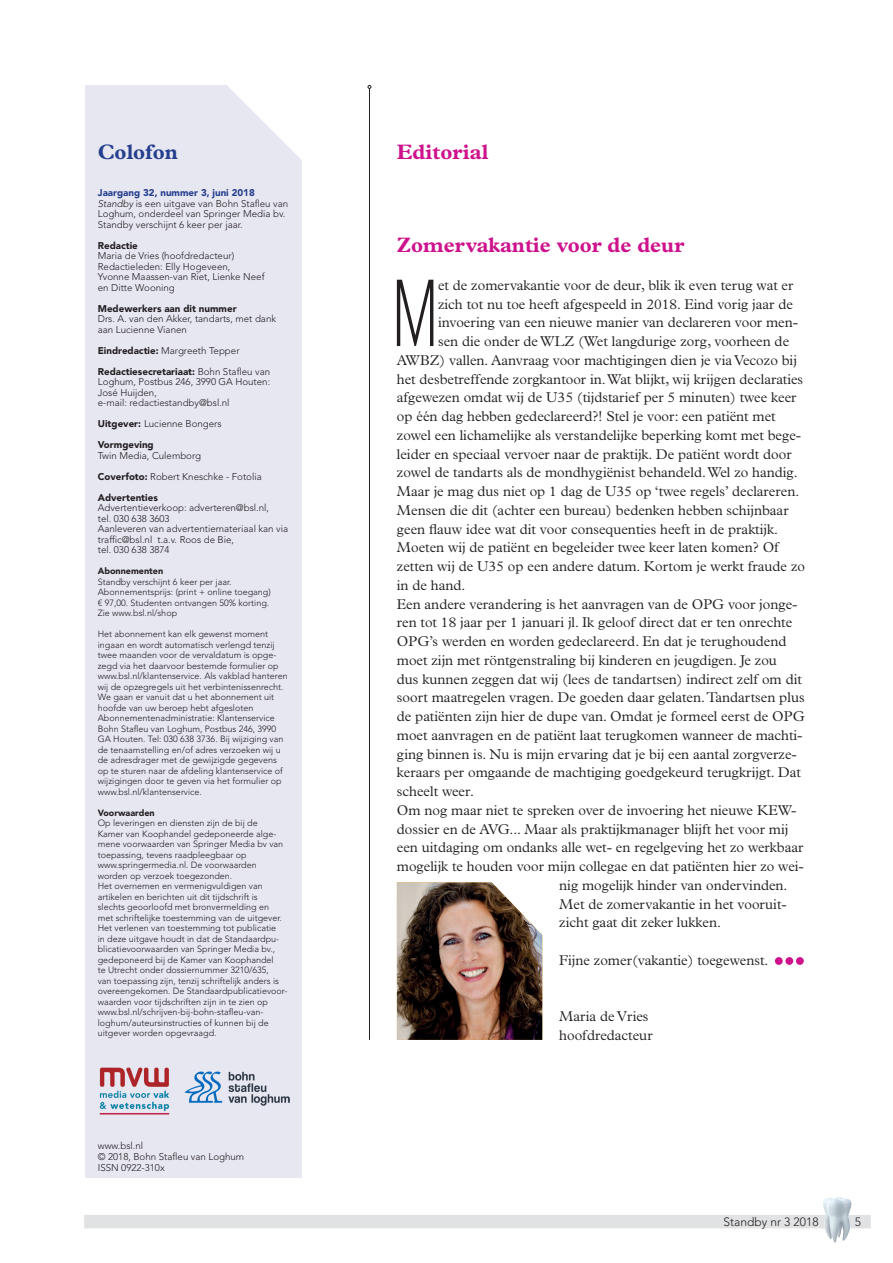
<style>
.page{position:relative;width:893px;height:1263px;background:#fff}
.page>*{position:absolute;margin:0;border:0;box-sizing:border-box;transform-origin:0 0}
.t1{font:300 93.75px "Avenir LT Std";color:#231f20;scale:.55 1}
.t2{font:700 21px "Plantin Std";color:#ce118c}
.t3{font:700 21px "Plantin Std";color:#253f8e}
.t4{font:300 14.25px/18.8px "Plantin Std";color:#231f20}
.t5{font:300 12px "Avenir LT Std";color:#231f20}
.t6{font:300 9.75px/10.5px "Avenir LT Std";color:#231f20}
.t7{font:900 9.75px/21px "Avenir LT Std";color:#231f20}
.t8{font:300 9px/10.5px "Avenir LT Std";color:#231f20}
.s1{font-weight:900;color:#253f8e}
.s2{font-style:italic}
.s3{font-weight:900}
.s4{font-weight:300}
</style>
<div class="page">
<div style="left:84px;top:1215px;width:787px;height:13px;background:#e1e2e4"></div>
<img style="left:819px;top:1197px;width:38px;height:46px">
<hr style="left:369px;top:88px;width:1px;height:952px;background:#231f20">
<div style="left:85px;top:85px;width:217px;height:1093px;background:#e7e7f2"></div>
<img style="left:98px;top:1063px;width:74px;height:53px">
<img style="left:397px;top:882px;width:145px;height:158px">
<img style="left:184px;top:1071px;width:106px;height:34px">
<svg style="left:775px;top:957px;width:29px;height:8px"></svg>
<p class="t3" style="left:98px;top:139px;width:82px">Colofon</p>
<p class="t6" style="left:98px;top:187px;width:192px"><span class="s1">Jaargang 32, nummer 3, juni 2018<br></span><span class="s2">Standby</span> is een uitgave van Bohn Stafleu van Loghum, onderdeel van Springer Media bv.<br>Standby verschijnt 6 keer per jaar.</p>
<p class="t6" style="left:98px;top:240px;width:168px"><span class="s3">Redactie<br></span>Maria de Vries (hoofdredacteur)<br>Redactieleden: Elly Hogeveen,<br>Yvonne Maassen-van Riet, Lienke Neef en Ditte Wooning</p>
<p class="t6" style="left:98px;top:303px;width:180px"><span class="s3">Medewerkers aan dit nummer<br></span>Drs. A. van den Akker, tandarts, met dank aan Lucienne Vianen</p>
<p class="t7" style="left:98px;top:340px;width:174px">Eindredactie: <span class="s4">Margreeth Tepper<br></span>Redactiesecretariaat: <span class="s4">Bohn Stafleu van</span></p>
<p class="t6" style="left:98px;top:376px;width:174px">Loghum, Postbus 246, 3990 GA Houten:<br>José Huijden,<br>e-mail: redactiestandby@bsl.nl</p>
<p class="t7" style="left:98px;top:413px;width:125px">Uitgever: <span class="s4">Lucienne Bongers<br></span>Vormgeving</p>
<p class="t6" style="left:98px;top:445px;width:165px;line-height:21px">Twin Media, Culemborg<br><span class="s3">Coverfoto:</span> Robert Kneschke - Fotolia<br><span class="s3">Advertenties</span></p>
<p class="t6" style="left:98px;top:502px;width:192px">Advertentieverkoop: adverteren@bsl.nl,<br>tel. 030 638 3603<br>Aanleveren van advertentiemateriaal kan via traffic@bsl.nl t.a.v. Roos de Bie,<br>tel. 030 638 3874</p>
<p class="t8" style="left:98px;top:566px;width:174px"><span class="s3">Abonnementen<br></span>Standby verschijnt 6 keer per jaar.<br>Abonnementsprijs: (print + online toegang) € 97,00. Studenten ontvangen 50% korting.<br>Zie www.bsl.nl/shop</p>
<p class="t8" style="left:98px;top:629px;width:191px">Het abonnement kan elk gewenst moment ingaan en wordt automatisch verlengd tenzij twee maanden voor de vervaldatum is opge&shy;zegd via het daarvoor bestemde formulier op www.bsl.nl/klantenservice. Als vakblad hanteren wij de opzegregels uit het verbintenissenrecht.<br>We gaan er vanuit dat u het abonnement uit hoofde van uw beroep hebt afgesloten Abonnementenadministratie: Klantenservice Bohn Stafleu van Loghum, Postbus 246, 3990<br>GA Houten. Tel: 030 638 3736. Bij wijziging van de tenaamstelling en/of adres verzoeken wij u de adresdrager met de gewijzigde gegevens op te sturen naar de afdeling klantenservice of wijzigingen door te geven via het formulier op www.bsl.nl/klantenservice.</p>
<p class="t8" style="left:98px;top:807px;width:191px"><span class="s3">Voorwaarden<br></span>Op leveringen en diensten zijn de bij de<br>Kamer van Koophandel gedeponeerde alge&shy;mene voorwaarden van Springer Media bv van toepassing, tevens raadpleegbaar op www.springermedia.nl. De voorwaarden worden op verzoek toegezonden.<br>Het overnemen en vermenigvuldigen van artikelen en berichten uit dit tijdschrift is<br>slechts geoorloofd met bronvermelding en<br>met schriftelijke toestemming van de uitgever.<br>Het verlenen van toestemming tot publicatie<br>in deze uitgave houdt in dat de Standaardpu&shy;blicatievoorwaarden van Springer Media bv., gedeponeerd bij de Kamer van Koophandel<br>te Utrecht onder dossiernummer 3210/635,<br>van toepassing zijn, tenzij schriftelijk anders is overeengekomen. De Standaardpublicatievoor&shy;waarden voor tijdschriften zijn in te zien op www.bsl.nl/schrijven-bij-bohn-stafleu-van&shy;loghum/auteursinstructies of kunnen bij de uitgever worden opgevraagd.</p>
<p class="t6" style="left:98px;top:1140px;width:148px;line-height:11.2px">www.bsl.nl<br>© 2018, Bohn Stafleu van Loghum<br>ISSN 0922-310x</p>
<p class="t2" style="left:397px;top:139px;width:93px">Editorial</p>
<p class="t2" style="left:397px;top:233px;width:289px">Zomervakantie voor de deur</p>
<p class="t1" style="left:392px;top:259px;width:85px">M</p>
<p class="t4" style="left:438px;top:276px;width:357px">et de zomervakantie voor de deur, blik ik even terug wat er</p>
<p class="t4" style="left:438px;top:294px;width:356px">zich tot nu toe heeft afgespeeld in 2018. Eind vorig jaar de</p>
<p class="t4" style="left:438px;top:313px;width:362px">invoering van een nieuwe manier van declareren voor men-</p>
<p class="t4" style="left:438px;top:332px;width:353px">sen die onder de WLZ (Wet langdurige zorg, voorheen de</p>
<p class="t4" style="left:397px;top:351px;width:401px">AWBZ) vallen. Aanvraag voor machtigingen dien je via Vecozo bij</p>
<p class="t4" style="left:397px;top:369px;width:408px">het desbetreffende zorgkantoor in. Wat blijkt, wij krijgen declaraties</p>
<p class="t4" style="left:397px;top:388px;width:401px">afgewezen omdat wij de U35 (tijdstarief per 5 minuten) twee keer</p>
<p class="t4" style="left:397px;top:407px;width:380px">op één dag hebben gedeclareerd?! Stel je voor: een patiënt met</p>
<p class="t4" style="left:397px;top:426px;width:406px">zowel een lichamelijke als verstandelijke beperking komt met bege-</p>
<p class="t4" style="left:397px;top:444px;width:396px">leider en speciaal vervoer naar de praktijk. De patiënt wordt door</p>
<p class="t4" style="left:397px;top:463px;width:402px">zowel de tandarts als de mondhygiënist behandeld. Wel zo handig.</p>
<p class="t4" style="left:397px;top:482px;width:404px">Maar je mag dus niet op 1 dag de U35 op ‘twee regels’ declareren.</p>
<p class="t4" style="left:397px;top:501px;width:393px">Mensen die dit (achter een bureau) bedenken hebben schijnbaar</p>
<p class="t4" style="left:397px;top:519px;width:382px">geen flauw idee wat dit voor consequenties heeft in de praktijk.</p>
<p class="t4" style="left:397px;top:538px;width:384px">Moeten wij de patiënt en begeleider twee keer laten komen? Of</p>
<p class="t4" style="left:397px;top:557px;width:410px">zetten wij de U35 op een andere datum. Kortom je werkt fraude zo</p>
<p class="t4" style="left:397px;top:576px;width:70px">in de hand.</p>
<p class="t4" style="left:397px;top:594px;width:402px">Een andere verandering is het aanvragen van de OPG voor jonge-</p>
<p class="t4" style="left:397px;top:613px;width:397px">ren tot 18 jaar per 1 januari jl. Ik geloof direct dat er ten onrechte</p>
<p class="t4" style="left:397px;top:632px;width:391px">OPG’s werden en worden gedeclareerd. En dat je terughoudend</p>
<p class="t4" style="left:397px;top:651px;width:382px">moet zijn met röntgenstraling bij kinderen en jeugdigen. Je zou</p>
<p class="t4" style="left:397px;top:669px;width:406px">dus kunnen zeggen dat wij (lees de tandartsen) indirect zelf om dit</p>
<p class="t4" style="left:397px;top:688px;width:409px">soort maatregelen vragen. De goeden daar gelaten. Tandartsen plus</p>
<p class="t4" style="left:397px;top:707px;width:409px">de patiënten zijn hier de dupe van. Omdat je formeel eerst de OPG</p>
<p class="t4" style="left:397px;top:726px;width:407px">moet aanvragen en de patiënt laat terugkomen wanneer de machti-</p>
<p class="t4" style="left:397px;top:745px;width:401px">ging binnen is. Nu is mijn ervaring dat je bij een aantal zorgverze-</p>
<p class="t4" style="left:397px;top:763px;width:406px">keraars per omgaande de machtiging goedgekeurd terugkrijgt. Dat</p>
<p class="t4" style="left:397px;top:782px;width:79px">scheelt weer.</p>
<p class="t4" style="left:397px;top:801px;width:401px">Om nog maar niet te spreken over de invoering het nieuwe KEW-</p>
<p class="t4" style="left:397px;top:820px;width:393px">dossier en de AVG... Maar als praktijkmanager blijft het voor mij</p>
<p class="t4" style="left:397px;top:838px;width:408px">een uitdaging om ondanks alle wet- en regelgeving het zo werkbaar</p>
<p class="t4" style="left:397px;top:857px;width:409px">mogelijk te houden voor mijn collegae en dat patiënten hier zo wei-</p>
<p class="t4" style="left:559px;top:876px;width:230px">nig mogelijk hinder van ondervinden.</p>
<p class="t4" style="left:559px;top:895px;width:229px">Met de zomervakantie in het vooruit-</p>
<p class="t4" style="left:559px;top:913px;width:163px">zicht gaat dit zeker lukken.</p>
<p class="t4" style="left:559px;top:951px;width:211px">Fijne zomer(vakantie) toegewenst.</p>
<p class="t4" style="left:559px;top:1007px;width:95px">Maria de Vries hoofdredacteur</p>
<p class="t5" style="left:723px;top:1215px;width:97px">Standby nr 3 2018</p>
<p class="t5" style="left:855px;top:1215px;width:8px">5</p>
</div>
